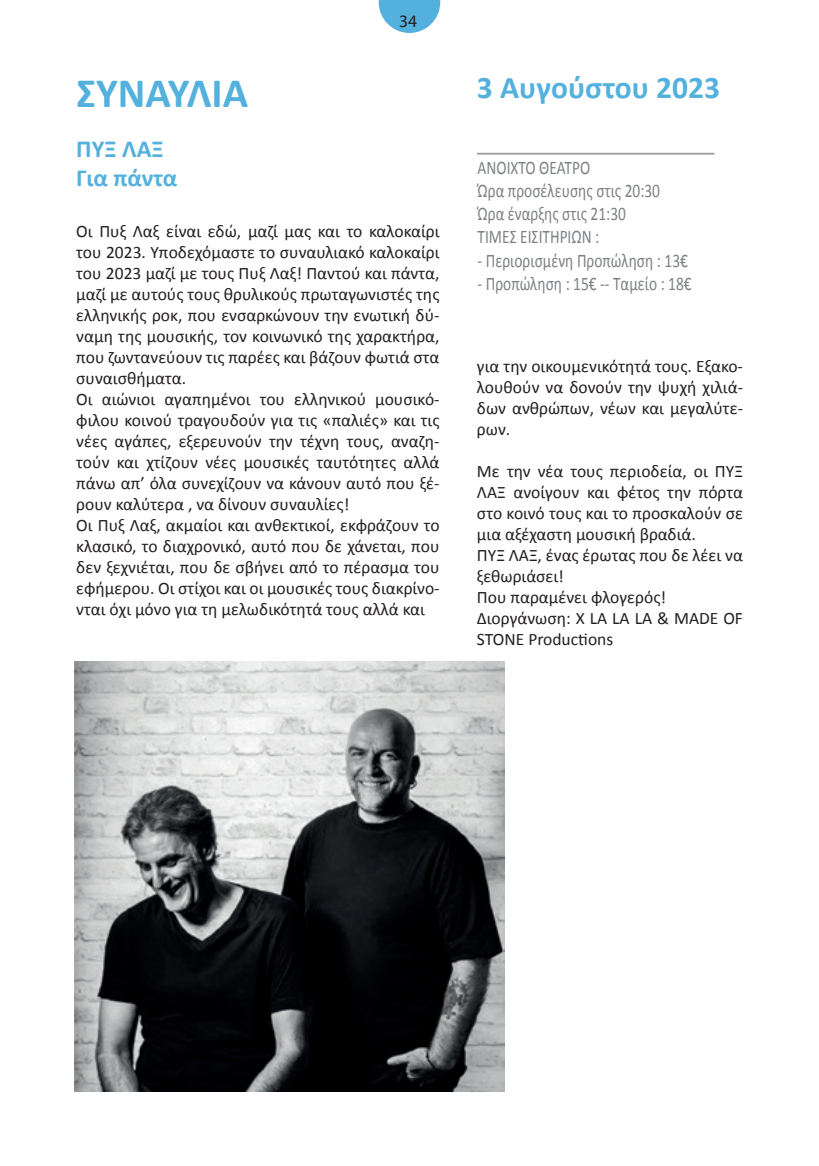
<style>
.page{position:relative;width:819px;height:1166px;background:#fff}
.page>*{position:absolute;margin:0;border:0;box-sizing:border-box;transform-origin:0 0}
.t1{font:700 42px "Calibri";color:#54b1de}
.t2{font:700 31.5px "Calibri";color:#54b1de}
.t3{font:700 24.5px/29.4px "Calibri";color:#54b1de}
.t4{font:19.25px/23.1px "Calibri";color:#7e8083;scale:.8 1}
.t5{font:17.5px/21px "Calibri";color:#231f20}
.t6{font:17.5px "Myriad Pro";color:#231f20}
</style>
<div class="page">
<svg style="left:379px;top:0;width:61px;height:33px"></svg>
<hr style="left:477px;top:153px;width:237px;height:2px;background:#9b9da0">
<img style="left:74px;top:661px;width:430px;height:430px">
<p class="t6" style="left:399px;top:10px;width:19px">34</p>
<h1 class="t1" style="left:76px;top:66px;width:173px">ΣΥΝΑΥΛΙΑ</h1>
<h3 class="t3" style="left:76px;top:134px;width:103px">ΠΥΞ ΛΑΞ<br>Για πάντα</h3>
<p class="t5" style="left:76px;top:221px;width:365px">Οι Πυξ Λαξ είναι εδώ, μαζί μας και το καλοκαίρι του 2023. Υποδεχόμαστε το συναυλιακό καλοκαίρι του 2023 μαζί με τους Πυξ Λαξ! Παντού και πάντα, μαζί με αυτούς τους θρυλικούς πρωταγωνιστές της ελληνικής ροκ, που ενσαρκώνουν την ενωτική δύ&shy;ναμη της μουσικής, τον κοινωνικό της χαρακτήρα, που ζωντανεύουν τις παρέες και βάζουν φωτιά στα συναισθήματα.<br>Οι αιώνιοι αγαπημένοι του ελληνικού μουσικό&shy;φιλου κοινού τραγουδούν για τις «παλιές» και τις νέες αγάπες, εξερευνούν την τέχνη τους, αναζη&shy;τούν και χτίζουν νέες μουσικές ταυτότητες αλλά πάνω απ’ όλα συνεχίζουν να κάνουν αυτό που ξέ&shy;ρουν καλύτερα , να δίνουν συναυλίες!<br>Οι Πυξ Λαξ, ακμαίοι και ανθεκτικοί, εκφράζουν το κλασικό, το διαχρονικό, αυτό που δε χάνεται, που δεν ξεχνιέται, που δε σβήνει από το πέρασμα του εφήμερου. Οι στίχοι και οι μουσικές τους διακρίνο&shy;νται όχι μόνο για τη μελωδικότητά τους αλλά και</p>
<h2 class="t2" style="left:477px;top:68px;width:245px">3 Αυγούστου 2023</h2>
<p class="t4" style="left:477px;top:156px;width:230px">ΑΝΟΙΧΤΟ ΘΕΑΤΡΟ<br>Ώρα προσέλευσης στις 20:30<br>Ώρα έναρξης στις 21:30<br>ΤΙΜΕΣ ΕΙΣΙΤΗΡΙΩΝ :</p>
<p class="t4" style="left:477px;top:249px;width:264px">- Περιορισμένη Προπώληση : 13€</p>
<p class="t4" style="left:477px;top:272px;width:269px">- Προπώληση : 15€ -- Ταμείο : 18€</p>
<p class="t5" style="left:477px;top:355px;width:267px;text-align:justify">για την οικουμενικότητά τους. Εξακο&shy;λουθούν να δονούν την ψυχή χιλιά&shy;δων ανθρώπων, νέων και μεγαλύτε&shy;ρων.</p>
<p class="t5" style="left:477px;top:460px;width:267px">Με την νέα τους περιοδεία, οι ΠΥΞ<br>ΛΑΞ ανοίγουν και φέτος την πόρτα στο κοινό τους και το προσκαλούν σε μια αξέχαστη μουσική βραδιά.<br>ΠΥΞ ΛΑΞ, ένας έρωτας που δε λέει να ξεθωριάσει!<br>Που παραμένει φλογερός!<br>Διοργάνωση: X LA LA LA &amp; MADE OF<br>STONE Productions</p>
</div>
